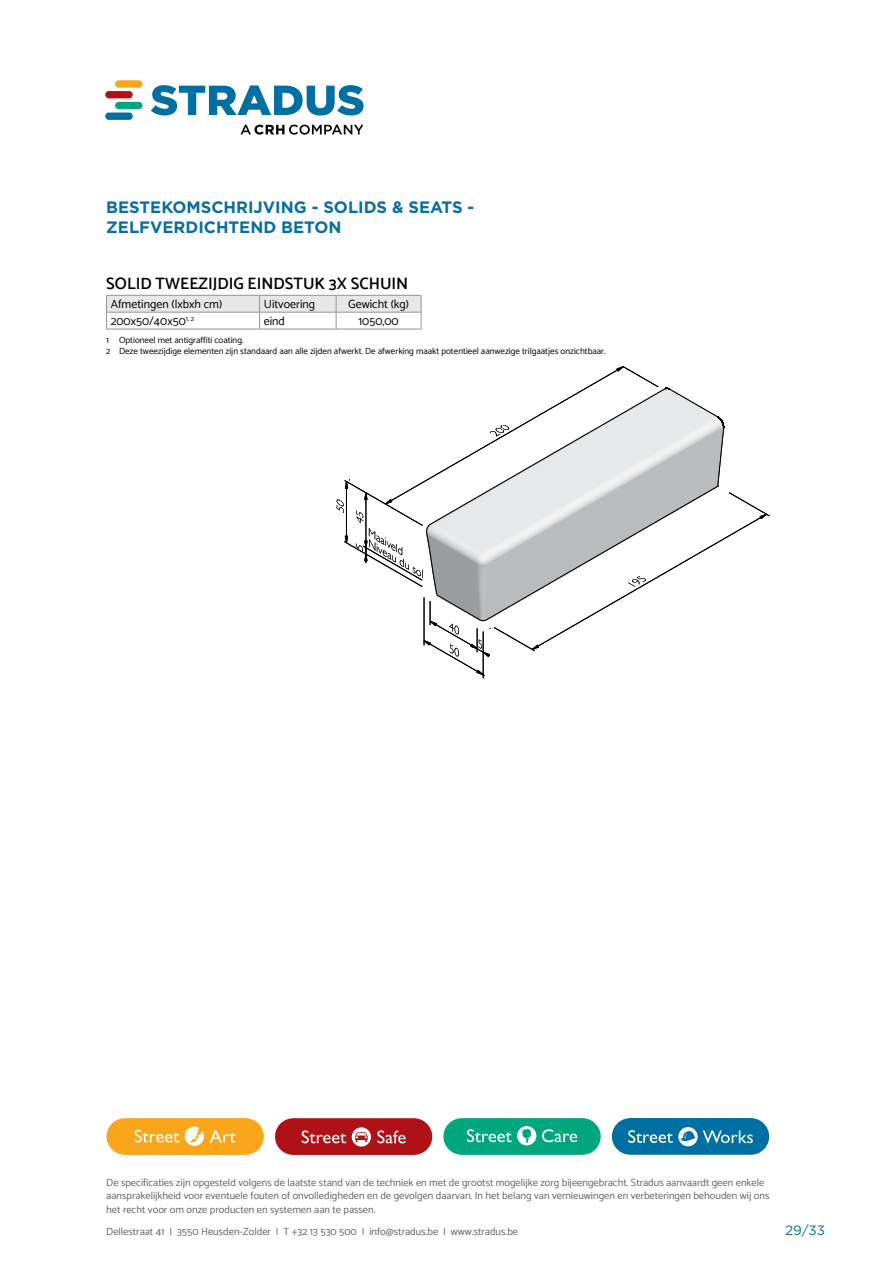
<style>
.page{position:relative;width:893px;height:1263px;background:#fff}
.page>*{position:absolute;margin:0;border:0;box-sizing:border-box;transform-origin:0 0}
.t1{font:700 16.5px/19.8px "Gotham";color:#096ea0}
.t2{font:600 16.5px "Catamaran";color:#000}
.t3{font:13.5px "Gotham";color:#096ea0}
.t4{font:12px "Catamaran";color:#000}
.t5{font:10.5px/13.5px "Catamaran";color:#636466}
.t6{font:9px/10.8px "Catamaran";color:#000}
</style>
<div class="page">
<hr style="left:106px;top:329px;width:154px;height:1px;background:#939598">
<hr style="left:260px;top:329px;width:76px;height:1px;background:#939598">
<hr style="left:336px;top:329px;width:85px;height:1px;background:#939598">
<svg style="left:106px;top:295px;width:316px;height:34px"></svg>
<hr style="left:483px;top:631px;width:1px;height:47px;background:#000">
<svg style="left:337px;top:366px;width:433px;height:310px"></svg>
<div style="left:630px;top:1118px;width:121px;height:37px;background:#006fa1"></div>
<svg style="left:628px;top:1127px;width:125px;height:19px"></svg>
<div style="left:462px;top:1118px;width:120px;height:37px;background:#00a77e"></div>
<svg style="left:542px;top:1129px;width:35px;height:13px"></svg>
<svg style="left:467px;top:1126px;width:69px;height:19px"></svg>
<div style="left:293px;top:1118px;width:121px;height:37px;background:#b01116"></div>
<svg style="left:352px;top:1127px;width:19px;height:19px"></svg>
<svg style="left:377px;top:1130px;width:29px;height:13px"></svg>
<svg style="left:302px;top:1130px;width:44px;height:13px"></svg>
<div style="left:125px;top:1118px;width:120px;height:37px;background:#faa61a"></div>
<svg style="left:185px;top:1126px;width:19px;height:20px"></svg>
<svg style="left:135px;top:1130px;width:44px;height:12px"></svg>
<svg style="left:210px;top:1130px;width:26px;height:13px"></svg>
<svg style="left:151px;top:85px;width:213px;height:31px"></svg>
<div style="left:115px;top:80px;width:27px;height:8px;background:#faa61a;border-radius:4px"></div>
<div style="left:105px;top:91px;width:28px;height:7px;background:#b01116;border-radius:4px"></div>
<div style="left:105px;top:113px;width:28px;height:7px;background:#006fa1;border-radius:4px"></div>
<div style="left:115px;top:102px;width:27px;height:7px;background:#00a77e;border-radius:4px"></div>
<svg style="left:241px;top:125px;width:123px;height:10px"></svg>
<h1 class="t1" style="left:106px;top:197px;width:369px">BESTEKOMSCHRIJVING - SOLIDS &amp; SEATS -<br>ZELFVERDICHTEND BETON</h1>
<h1 class="t2" style="left:106px;top:274px;width:303px">SOLID TWEEZIJDIG EINDSTUK 3X SCHUIN</h1>
<p class="t4" style="left:111px;top:295px;width:113px">Afmetingen (lxbxh cm)</p>
<p class="t4" style="left:264px;top:295px;width:53px">Uitvoering</p>
<p class="t4" style="left:348px;top:295px;width:62px">Gewicht (kg)</p>
<p class="t4" style="left:111px;top:312px;width:85px">200x50/40x50<sup>1,</sup> <sup>2</sup></p>
<p class="t4" style="left:264px;top:312px;width:23px">eind</p>
<p class="t4" style="left:359px;top:312px;width:42px">1050,00</p>
<p class="t6" style="left:106px;top:335px;width:501px">1 Optioneel met antigraffiti coating.<br>2 Deze tweezijdige elementen zijn standaard aan alle zijden afwerkt. De afwerking maakt potentieel aanwezige trilgaatjes onzichtbaar.</p>
<p class="t5" style="left:106px;top:1175px;width:665px">De specificaties zijn opgesteld volgens de laatste stand van de techniek en met de grootst mogelijke zorg bijeengebracht. Stradus aanvaardt geen enkele aansprakelijkheid voor eventuele fouten of onvolledigheden en de gevolgen daarvan. In het belang van vernieuwingen en verbeteringen behouden wij ons het recht voor om onze producten en systemen aan te passen.</p>
<p class="t5" style="left:106px;top:1224px;width:413px">Dellestraat 41 I 3550 Heusden-Zolder I T +32 13 530 500 I info@stradus.be I www.stradus.be</p>
<p class="t3" style="left:785px;top:1221px;width:41px">29/33</p>
</div>
